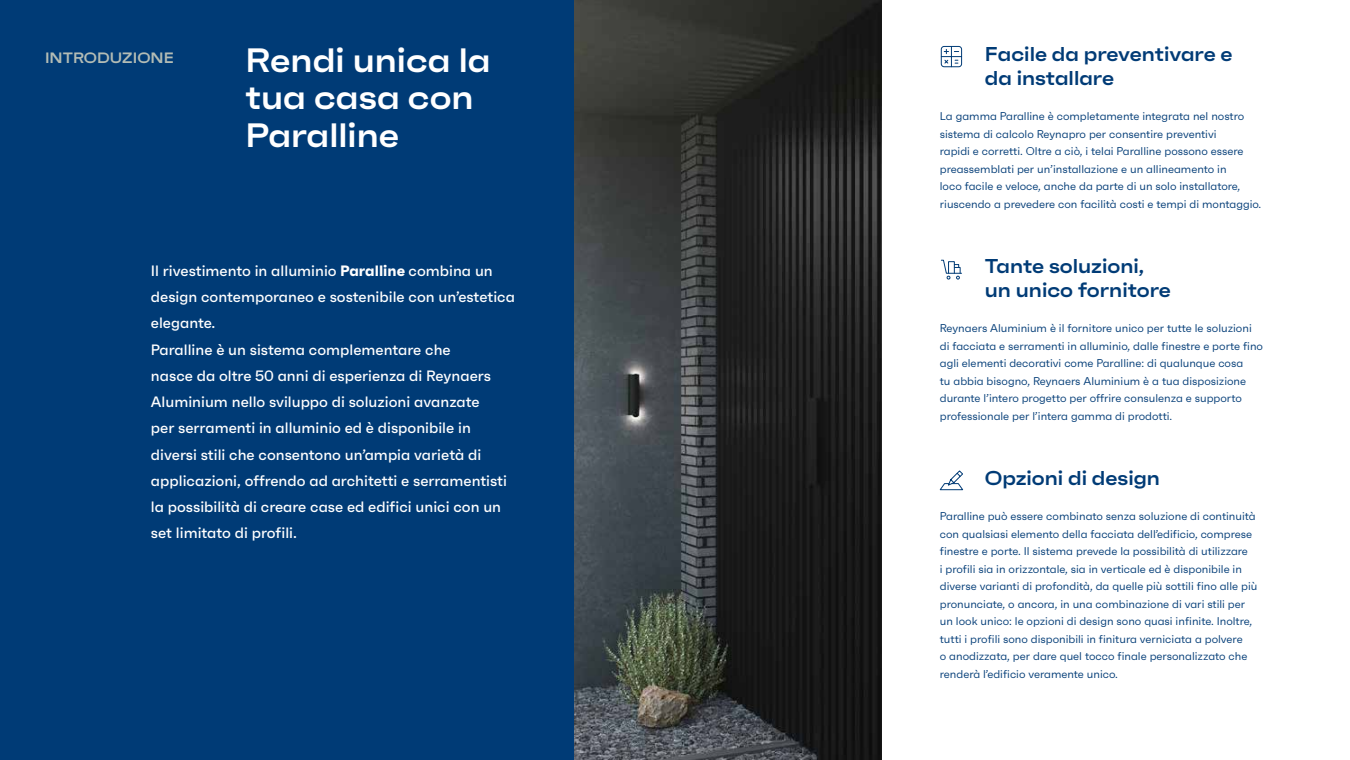
<style>
.page{position:relative;width:1350px;height:760px;background:#fff}
.page>*{position:absolute;margin:0;border:0;box-sizing:border-box;transform-origin:0 0}
.t1{font:600 expanded 33.75px/37.5px "Faktum";color:#fff}
.t2{font:600 expanded 20px/24px "Faktum";color:#003b76}
.t3{font:500 15px/26.2px "Faktum";color:#fff}
.t4{font:600 expanded 15px "Faktum";color:#b3bcb5}
.t5{font:11.25px/17.5px "Faktum";color:#003b76}
.s1{font-weight:700}
</style>
<div class="page">
<div style="left:0;top:0;width:881px;height:760px;background:#003b76"></div>
<svg style="left:941px;top:46px;width:21px;height:21px"></svg>
<svg style="left:941px;top:259px;width:21px;height:20px"></svg>
<svg style="left:940px;top:471px;width:23px;height:19px"></svg>
<img style="left:575px;top:0;width:306px;height:760px">
<h3 class="t4" style="left:45px;top:48px;width:130px">INTRODUZIONE</h3>
<h1 class="t1" style="left:246px;top:41px;width:247px">Rendi unica la tua casa con<br>Paralline</h1>
<p class="t3" style="left:151px;top:257px;width:366px">Il rivestimento in alluminio <span class="s1">Paralline</span> combina un design contemporaneo e sostenibile con un’estetica elegante.<br>Paralline è un sistema complementare che<br>nasce da oltre 50 anni di esperienza di Reynaers Aluminium nello sviluppo di soluzioni avanzate<br>per serramenti in alluminio ed è disponibile in diversi stili che consentono un’ampia varietà di applicazioni, offrendo ad architetti e serramentisti la possibilità di creare case ed edifici unici con un set limitato di profili.</p>
<h2 class="t2" style="left:985px;top:42px;width:249px">Facile da preventivare e da installare</h2>
<p class="t5" style="left:940px;top:107px;width:323px">La gamma Paralline è completamente integrata nel nostro sistema di calcolo Reynapro per consentire preventivi<br>rapidi e corretti. Oltre a ciò, i telai Paralline possono essere preassemblati per un’installazione e un allineamento in<br>loco facile e veloce, anche da parte di un solo installatore, riuscendo a prevedere con facilità costi e tempi di montaggio.</p>
<h2 class="t2" style="left:985px;top:254px;width:188px">Tante soluzioni, un unico fornitore</h2>
<p class="t5" style="left:940px;top:319px;width:325px">Reynaers Aluminium è il fornitore unico per tutte le soluzioni di facciata e serramenti in alluminio, dalle finestre e porte fino agli elementi decorativi come Paralline: di qualunque cosa<br>tu abbia bisogno, Reynaers Aluminium è a tua disposizione durante l’intero progetto per offrire consulenza e supporto professionale per l’intera gamma di prodotti.</p>
<h2 class="t2" style="left:985px;top:466px;width:177px">Opzioni di design</h2>
<p class="t5" style="left:940px;top:507px;width:319px">Paralline può essere combinato senza soluzione di continuità con qualsiasi elemento della facciata dell’edificio, comprese finestre e porte. Il sistema prevede la possibilità di utilizzare<br>i profili sia in orizzontale, sia in verticale ed è disponibile in diverse varianti di profondità, da quelle più sottili fino alle più pronunciate, o ancora, in una combinazione di vari stili per un look unico: le opzioni di design sono quasi infinite. Inoltre, tutti i profili sono disponibili in finitura verniciata a polvere<br>o anodizzata, per dare quel tocco finale personalizzato che renderà l’edificio veramente unico.</p>
</div>
